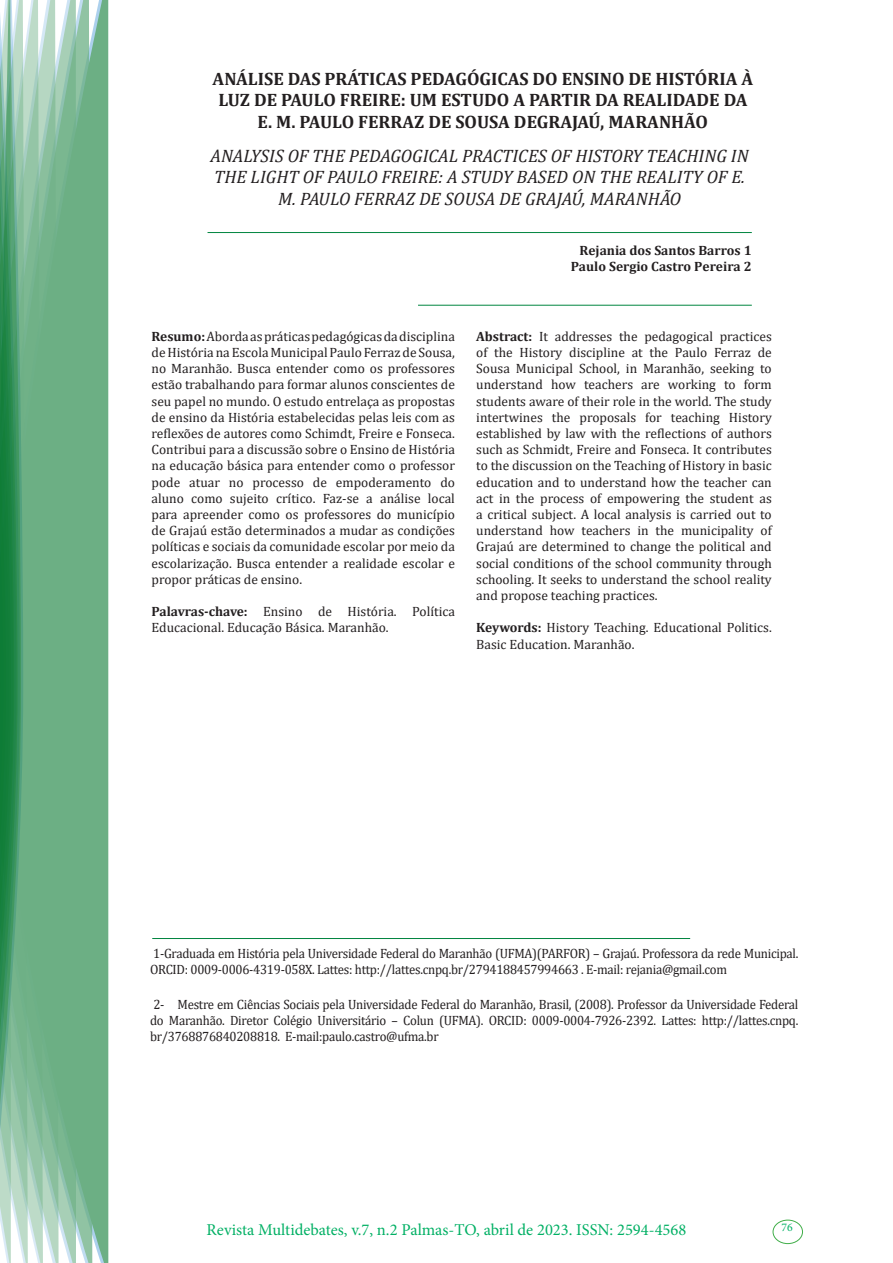
<style>
.page{position:relative;width:893px;height:1263px;background:#fff}
.page>*{position:absolute;margin:0;border:0;box-sizing:border-box;transform-origin:0 0}
.t1{font:italic 18px/21.6px "Cambria";color:#231f20;text-align:center}
.t2{font:700 18px/21.6px "Cambria";color:#231f20;text-align:center}
.t3{font:16.5px "Minion Pro";color:#00b064}
.Currículo{font:13.5px/16.2px "Cambria";letter-spacing:-.02em;color:#231f20;text-align:justify}
.Currículo-2{font:13.5px/16.2px "Cambria";letter-spacing:-.02em;color:#231f20;scale:.95 1}
.Currículo-3{font:13.5px/16.2px "Cambria";color:#231f20}
.Autores{font:700 13.5px "Cambria";color:#231f20}
.t4{font:11.7px "Minion Pro";color:#00b064}
.s1{font-weight:700}
</style>
<div class="page">
<div style="left:95px;top:0;width:14px;height:1263px;background:#6caf84"></div>
<svg style="left:79px;top:0;width:16px;height:1263px;background:#71b289"></svg>
<svg style="left:62px;top:0;width:17px;height:1263px;background:#75b48c"></svg>
<svg style="left:45px;top:0;width:17px;height:1263px;background:#7cb792"></svg>
<svg style="left:30px;top:0;width:15px;height:1263px;background:#80ba96"></svg>
<svg style="left:0;top:0;width:30px;height:1263px;background:#61a97f"></svg>
<div style="left:772px;top:1219px;width:31px;height:25px;border:1px solid #40ae49;border-radius:50%"></div>
<hr style="left:152px;top:938px;width:538px;height:1px;background:#008540">
<hr style="left:208px;top:232px;width:544px;height:1px;background:#008540">
<hr style="left:418px;top:305px;width:334px;height:1px;background:#008540">
<p class="t2" style="left:213px;top:67px;width:542px">ANÁLISE DAS PRÁTICAS PEDAGÓGICAS DO ENSINO DE HISTÓRIA À<br>LUZ DE PAULO FREIRE: UM ESTUDO A PARTIR DA REALIDADE DA<br>E. M. PAULO FERRAZ DE SOUSA DEGRAJAÚ, MARANHÃO</p>
<p class="t1" style="left:211px;top:144px;width:540px">ANALYSIS OF THE PEDAGOGICAL PRACTICES OF HISTORY TEACHING IN<br>THE LIGHT OF PAULO FREIRE: A STUDY BASED ON THE REALITY OF E.<br>M. PAULO FERRAZ DE SOUSA DE GRAJAÚ, MARANHÃO</p>
<p class="Autores" style="left:579px;top:241px;width:174px">Rejania dos Santos Barros 1</p>
<p class="Autores" style="left:571px;top:257px;width:183px">Paulo Sergio Castro Pereira 2</p>
<p class="Currículo" style="left:152px;top:328px;width:305px"><span class="s1">Resumo:</span> Aborda as práticas pedagógicas da disciplina de História na Escola Municipal Paulo Ferraz de Sousa, no Maranhão. Busca entender como os professores estão trabalhando para formar alunos conscientes de seu papel no mundo. O estudo entrelaça as propostas de ensino da História estabelecidas pelas leis com as reflexões de autores como Schimdt, Freire e Fonseca.<br>Contribui para a discussão sobre o Ensino de História na educação básica para entender como o professor pode atuar no processo de empoderamento do aluno como sujeito crítico. Faz-se a análise local para apreender como os professores do município de Grajaú estão determinados a mudar as condições políticas e sociais da comunidade escolar por meio da escolarização. Busca entender a realidade escolar e propor práticas de ensino.</p>
<p class="Currículo-3" style="left:152px;top:603px;width:305px"><span class="s1">Palavras-chave:</span> Ensino de História. Política<br>Educacional. Educação Básica. Maranhão.</p>
<p class="Currículo" style="left:476px;top:328px;width:297px"><span class="s1">Abstract:</span> It addresses the pedagogical practices of the History discipline at the Paulo Ferraz de Sousa Municipal School, in Maranhão, seeking to understand how teachers are working to form students aware of their role in the world. The study intertwines the proposals for teaching History established by law with the reflections of authors such as Schmidt, Freire and Fonseca. It contributes to the discussion on the Teaching of History in basic education and to understand how the teacher can act in the process of empowering the student as a critical subject. A local analysis is carried out to understand how teachers in the municipality of Grajaú are determined to change the political and social conditions of the school community through schooling. It seeks to understand the school reality and propose teaching practices.</p>
<p class="Currículo-3" style="left:476px;top:620px;width:297px"><span class="s1">Keywords:</span> History Teaching. Educational Politics.<br>Basic Education. Maranhão.</p>
<p class="Currículo-2" style="left:150px;top:945px;width:684px">1-Graduada em História pela Universidade Federal do Maranhão (UFMA)(PARFOR) – Grajaú. Professora da rede Municipal.<br>ORCID: 0009-0006-4319-058X. Lattes: http://lattes.cnpq.br/2794188457994663 . E-mail: rejania@gmail.com</p>
<p class="Currículo-2" style="left:150px;top:996px;width:684px;text-align:justify">2- Mestre em Ciências Sociais pela Universidade Federal do Maranhão, Brasil, (2008). Professor da Universidade Federal do Maranhão. Diretor Colégio Universitário – Colun (UFMA). ORCID: 0009-0004-7926-2392. Lattes: http://lattes.cnpq. br/3768876840208818. E-mail:paulo.castro@ufma.br</p>
<p class="t3" style="left:207px;top:1218px;width:481px">Revista Multidebates, v.7, n.2 Palmas-TO, abril de 2023. ISSN: 2594-4568</p>
<p class="t4" style="left:781px;top:1219px;width:13px">76</p>
</div>
